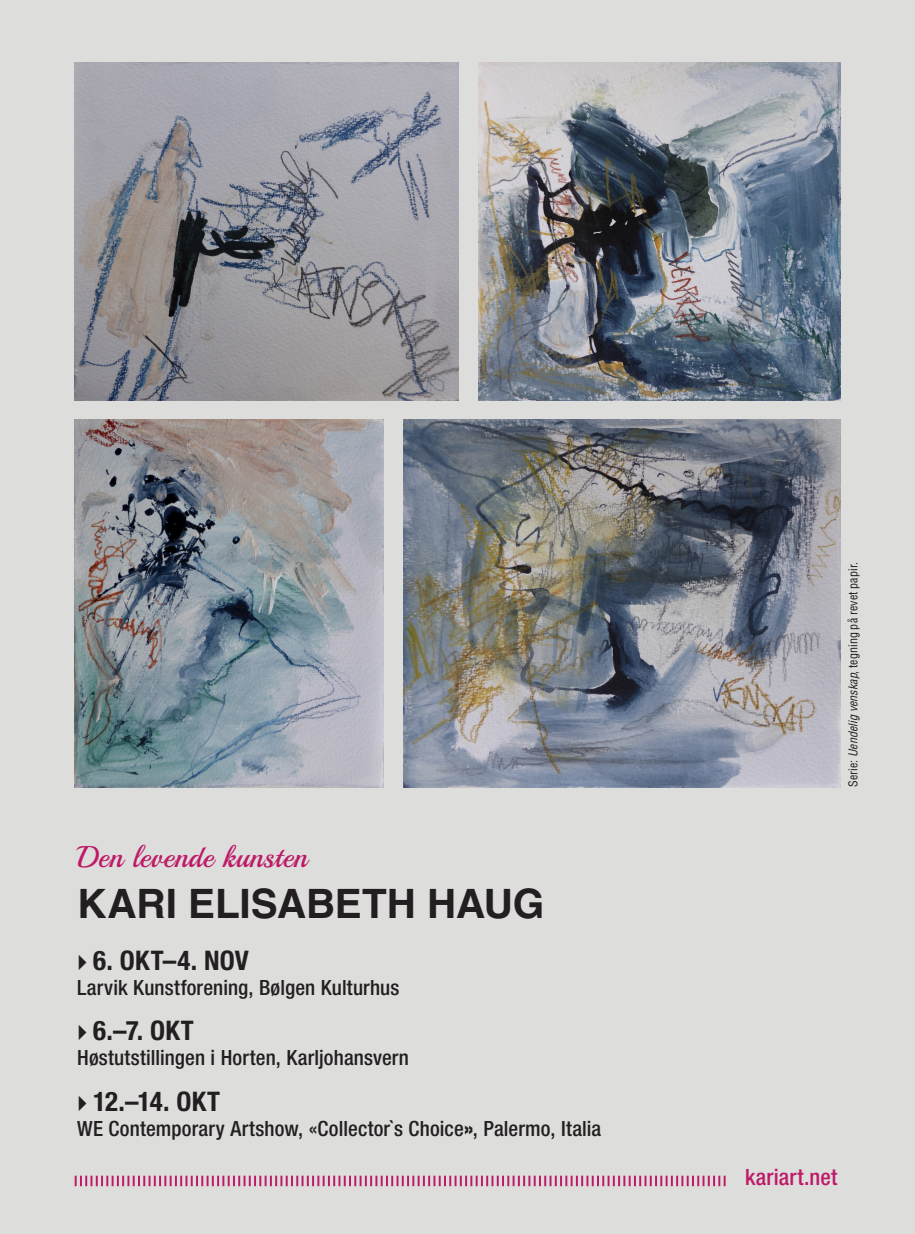
<style>
.page{position:relative;width:915px;height:1234px;background:#fff}
.page>*{position:absolute;margin:0;border:0;box-sizing:border-box;transform-origin:0 0}
.t1{font:700 40.5px "Helvetica LT Std";letter-spacing:-.005em;color:#231f20}
.t2{font:30px "Playball";letter-spacing:.01em;color:#be1967}
.t3{font:700 condensed 27px "Helvetica Neue LT Std";letter-spacing:.01em;color:#231f20}
.t4{font:500 condensed 22.5px "Helvetica Neue LT Std";letter-spacing:.01em;color:#be1967}
.t5{font:500 condensed 21px "Helvetica Neue LT Std";letter-spacing:.005em;color:#231f20}
.t6{font:condensed 12px "Helvetica LT Std";letter-spacing:.01em;color:#231f20}
.s1{font-weight:800}
.s2{font-style:italic}
</style>
<div class="page">
<div style="left:0;top:0;width:914px;height:1233px;background:#dddedc"></div>
<svg style="left:75px;top:1175px;width:650px;height:10px"></svg>
<img style="left:75px;top:419px;width:309px;height:368px">
<img style="left:75px;top:62px;width:383px;height:338px">
<img style="left:403px;top:419px;width:437px;height:368px">
<img style="left:478px;top:62px;width:362px;height:338px">
<p class="t2" style="left:77px;top:838px;width:232px">Den levende kunsten</p>
<p class="t1" style="left:77px;top:878px;width:468px">KARI ELISABETH HAUG</p>
<p class="t3" style="left:93px;top:943px;width:157px">6. OKT–4. NOV</p>
<p class="t5" style="left:77px;top:974px;width:324px">Larvik Kunstforening, Bølgen Kulturhus</p>
<p class="t3" style="left:93px;top:1014px;width:102px">6.–7. OKT</p>
<p class="t5" style="left:77px;top:1045px;width:333px">Høstutstillingen i Horten, Karljohansvern</p>
<p class="t3" style="left:93px;top:1084px;width:128px">12.–14. OKT</p>
<p class="t5" style="left:77px;top:1115px;width:525px">WE Contemporary Artshow, «Collector`s Choice<span class="s1">»</span>, Palermo, Italia</p>
<p class="t6" style="left:845px;top:787px;width:227px;rotate:-90deg">Serie: <span class="s2">Uendelig venskap</span>, tegning på revet papir.</p>
<p class="t4" style="left:745px;top:1163px;width:94px">kariart.net</p>
</div>
